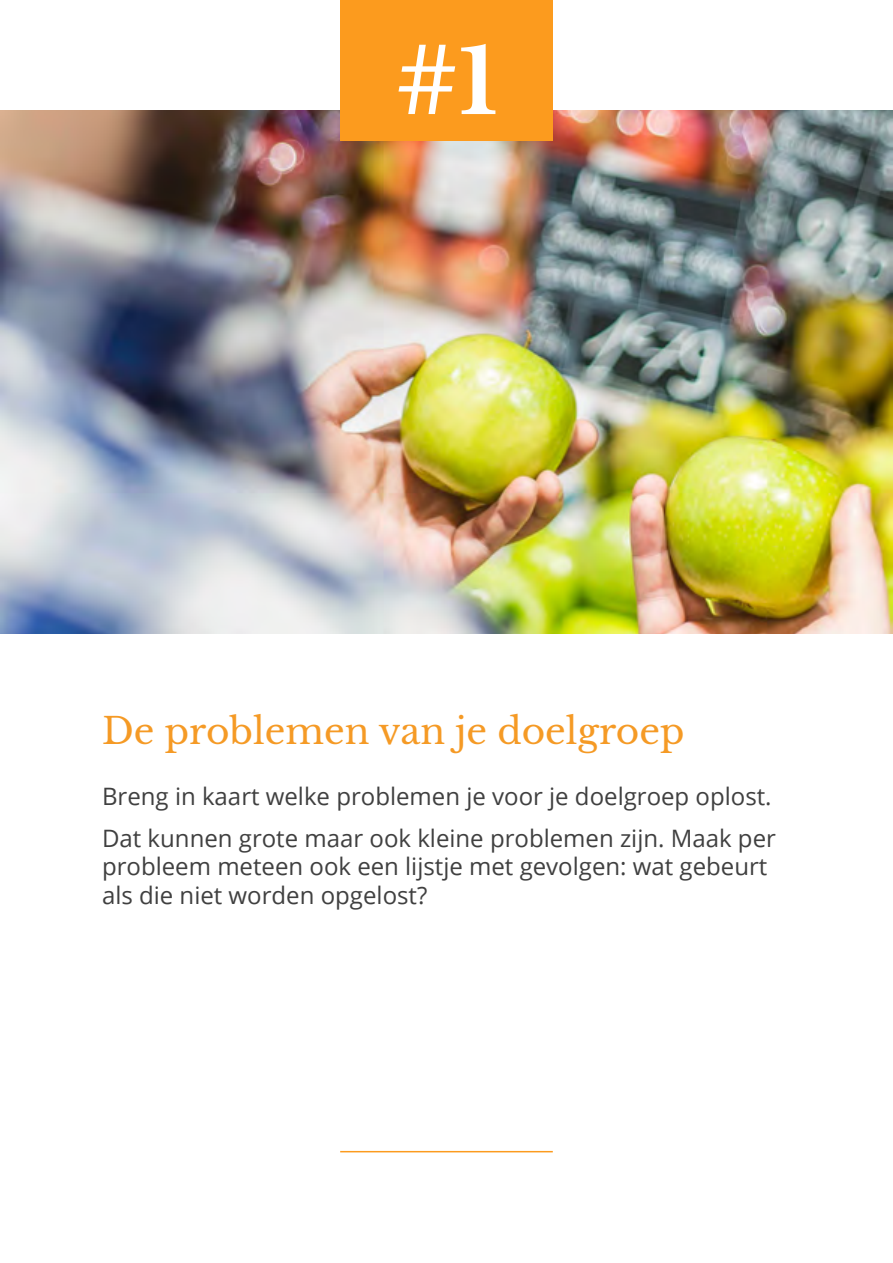
<style>
.page{position:relative;width:893px;height:1263px;background:#fff}
.page>*{position:absolute;margin:0;border:0;box-sizing:border-box;transform-origin:0 0}
.t1{font:700 90px "Libre Baskerville";color:#fff}
.t2{font:36px "Libre Baskerville";color:#f59a25}
.t3{font:24px/41.5px "Open Sans";color:#404040}
</style>
<div class="page">
<img style="left:0;top:111px;width:893px;height:523px">
<div style="left:340px;top:0;width:213px;height:141px;background:#fc9b1e"></div>
<hr style="left:340px;top:1151px;width:213px;height:1px;background:#fc9b1e">
<h1 class="t1" style="left:395px;top:27px;width:104px">#1</h1>
<h2 class="t2" style="left:102px;top:709px;width:584px">De problemen van je doelgroep</h2>
<p class="t3" style="left:102px;top:775px;width:675px">Breng in kaart welke problemen je voor je doelgroep oplost.<br>Dat kunnen grote maar ook kleine problemen zijn. Maak per</p>
<p class="t3" style="left:102px;top:852px;width:667px;line-height:28.8px">probleem meteen ook een lijstje met gevolgen: wat gebeurt als die niet worden opgelost?</p>
</div>
